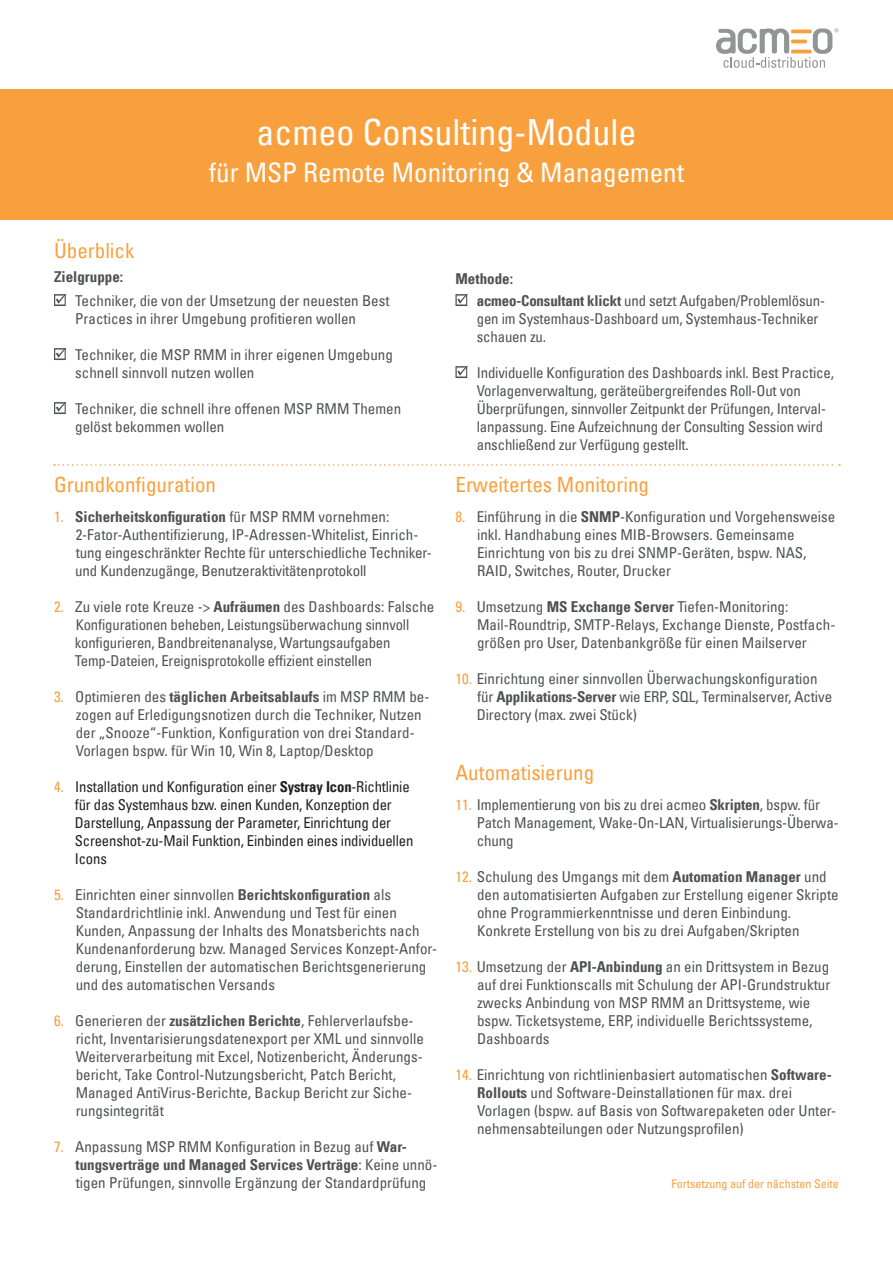
<style>
.page{position:relative;width:893px;height:1263px;background:#fff}
.page>*{position:absolute;margin:0;border:0;box-sizing:border-box;transform-origin:0 0}
.t1{font:condensed 36px "Univers LT";color:#fff}
.t2{font:condensed 27px "Univers LT";color:#fff}
.t3{font:condensed 21px "Univers LT";color:#f9a03e}
.t4{font:condensed 15px/18px "Univers LT";color:#4f5252}
.t5{font:condensed 15px/18px "Univers LT";letter-spacing:-.01em;color:#231f20}
.t6{font:700 condensed 15px "Univers LT";color:#4f5252}
.t7{font:condensed 12px "Univers LT";color:#f9a03e}
.s1{font-weight:700}
.s2{color:#f9a03e}
</style>
<div class="page">
<div style="left:0;top:89px;width:893px;height:131px;background:#f9a03e"></div>
<svg style="left:716px;top:28px;width:122px;height:40px"></svg>
<svg style="left:54px;top:464px;width:786px;height:2px"></svg>
<svg style="left:54px;top:294px;width:13px;height:12px"></svg>
<svg style="left:54px;top:348px;width:13px;height:12px"></svg>
<svg style="left:54px;top:402px;width:13px;height:12px"></svg>
<svg style="left:455px;top:294px;width:13px;height:12px"></svg>
<svg style="left:455px;top:366px;width:13px;height:12px"></svg>
<p class="t1" style="left:256px;top:109px;width:381px">acmeo Consulting-Module</p>
<p class="t2" style="left:209px;top:155px;width:477px">für MSP Remote Monitoring &amp; Management</p>
<p class="t3" style="left:54px;top:237px;width:82px">Überblick</p>
<p class="t6" style="left:54px;top:267px;width:71px">Zielgruppe:</p>
<p class="t6" style="left:455px;top:269px;width:59px">Methode:</p>
<p class="t4" style="left:75px;top:291px;width:316px">Techniker, die von der Umsetzung der neuesten Best<br>Practices in ihrer Umgebung profitieren wollen</p>
<p class="t4" style="left:75px;top:345px;width:319px">Techniker, die MSP RMM in ihrer eigenen Umgebung schnell sinnvoll nutzen wollen</p>
<p class="t4" style="left:75px;top:399px;width:328px">Techniker, die schnell ihre offenen MSP RMM Themen gelöst bekommen wollen</p>
<p class="t4" style="left:477px;top:291px;width:350px"><span class="s1">acmeo-Consultant klickt</span> und setzt Aufgaben/Problemlösun&shy;gen im Systemhaus-Dashboard um, Systemhaus-Techniker schauen zu.</p>
<p class="t4" style="left:477px;top:363px;width:359px">Individuelle Konfiguration des Dashboards inkl. Best Practice, Vorlagenverwaltung, geräteübergreifendes Roll-Out von Überprüfungen, sinnvoller Zeitpunkt der Prüfungen, Interval&shy;lanpassung. Eine Aufzeichnung der Consulting Session wird anschließend zur Verfügung gestellt.</p>
<p class="t3" style="left:54px;top:471px;width:164px">Grundkonfiguration</p>
<p class="t3" style="left:455px;top:471px;width:195px">Erweitertes Monitoring</p>
<p class="t4" style="left:477px;top:507px;width:360px;text-indent:-22px"><span class="s2">8.</span> Einführung in die <span class="s1">SNMP</span>-Konfiguration und Vorgehensweise inkl. Handhabung eines MIB-Browsers. Gemeinsame Einrichtung von bis zu drei SNMP-Geräten, bspw. NAS, RAID, Switches, Router, Drucker</p>
<p class="t4" style="left:477px;top:597px;width:360px;text-indent:-22px"><span class="s2">9.</span> Umsetzung <span class="s1">MS Exchange Server</span> Tiefen-Monitoring:<br>Mail-Roundtrip, SMTP-Relays, Exchange Dienste, Postfach&shy;größen pro User, Datenbankgröße für einen Mailserver</p>
<p class="t4" style="left:477px;top:669px;width:357px;text-indent:-21px"><span class="s2">10.</span> Einrichtung einer sinnvollen Überwachungskonfiguration für <span class="s1">Applikations-Server</span> wie ERP, SQL, Terminalserver, Active<br>Directory (max. zwei Stück)</p>
<p class="t4" style="left:75px;top:507px;width:358px;text-indent:-21px"><span class="s2">1.</span> <span class="s1">Sicherheitskonfiguration</span> für MSP RMM vornehmen:<br>2-Fator-Authentifizierung, IP-Adressen-Whitelist, Einrich&shy;tung eingeschränkter Rechte für unterschiedliche Techniker&shy;und Kundenzugänge, Benutzeraktivitätenprotokoll</p>
<p class="t4" style="left:75px;top:597px;width:361px;text-indent:-21px"><span class="s2">2.</span> Zu viele rote Kreuze -&gt; <span class="s1">Aufräumen</span> des Dashboards: Falsche Konfigurationen beheben, Leistungsüberwachung sinnvoll konfigurieren, Bandbreitenanalyse, Wartungsaufgaben Temp-Dateien, Ereignisprotokolle effizient einstellen</p>
<p class="t4" style="left:76px;top:687px;width:355px;text-indent:-22px"><span class="s2">3.</span> Optimieren des <span class="s1">täglichen Arbeitsablaufs</span> im MSP RMM be&shy;zogen auf Erledigungsnotizen durch die Techniker, Nutzen der „Snooze“-Funktion, Konfiguration von drei Standard-Vorlagen bspw. für Win 10, Win 8, Laptop/Desktop</p>
<p class="t5" style="left:75px;top:777px;width:340px;text-indent:-21px"><span class="s2">4.</span> Installation und Konfiguration einer <span class="s1">Systray Icon</span>-Richtlinie für das Systemhaus bzw. einen Kunden, Konzeption der Darstellung, Anpassung der Parameter, Einrichtung der Screenshot-zu-Mail Funktion, Einbinden eines individuellen Icons</p>
<p class="t4" style="left:76px;top:885px;width:363px;text-indent:-22px"><span class="s2">5.</span> Einrichten einer sinnvollen <span class="s1">Berichtskonfiguration</span> als Standardrichtlinie inkl. Anwendung und Test für einen Kunden, Anpassung der Inhalts des Monatsberichts nach Kundenanforderung bzw. Managed Services Konzept-Anfor&shy;derung, Einstellen der automatischen Berichtsgenerierung und des automatischen Versands</p>
<p class="t4" style="left:76px;top:1011px;width:350px;text-indent:-22px"><span class="s2">6.</span> Generieren der <span class="s1">zusätzlichen Berichte</span>, Fehlerverlaufsbe&shy;richt, Inventarisierungsdatenexport per XML und sinnvolle Weiterverarbeitung mit Excel, Notizenbericht, Änderungs&shy;bericht, Take Control-Nutzungsbericht, Patch Bericht, Managed AntiVirus-Berichte, Backup Bericht zur Siche&shy;rungsintegrität</p>
<p class="t4" style="left:76px;top:1137px;width:363px;text-indent:-22px"><span class="s2">7.</span> Anpassung MSP RMM Konfiguration in Bezug auf <span class="s1">War&shy;tungsverträge und Managed Services Verträge</span>: Keine unnö&shy;tigen Prüfungen, sinnvolle Ergänzung der Standardprüfung</p>
<p class="t3" style="left:455px;top:759px;width:140px">Automatisierung</p>
<p class="t4" style="left:477px;top:795px;width:363px;text-indent:-21px"><span class="s2">11.</span> Implementierung von bis zu drei acmeo <span class="s1">Skripten</span>, bspw. für<br>Patch Management, Wake-On-LAN, Virtualisierungs-Überwa&shy;chung</p>
<p class="t4" style="left:477px;top:867px;width:363px;text-indent:-22px"><span class="s2">12.</span> Schulung des Umgangs mit dem <span class="s1">Automation Manager</span> und den automatisierten Aufgaben zur Erstellung eigener Skripte ohne Programmierkenntnisse und deren Einbindung.<br>Konkrete Erstellung von bis zu drei Aufgaben/Skripten</p>
<p class="t4" style="left:477px;top:957px;width:355px;text-indent:-22px"><span class="s2">13.</span> Umsetzung der <span class="s1">API-Anbindung</span> an ein Drittsystem in Bezug auf drei Funktionscalls mit Schulung der API-Grundstruktur zwecks Anbindung von MSP RMM an Drittsysteme, wie bspw. Ticketsysteme, ERP, individuelle Berichtssysteme, Dashboards</p>
<p class="t4" style="left:477px;top:1065px;width:361px;text-indent:-22px"><span class="s2">14.</span> Einrichtung von richtlinienbasiert automatischen <span class="s1">Software-Rollouts</span> und Software-Deinstallationen für max. drei Vorlagen (bspw. auf Basis von Softwarepaketen oder Unter&shy;nehmensabteilungen oder Nutzungsprofilen)</p>
<p class="t7" style="left:672px;top:1176px;width:169px">Fortsetzung auf der nächsten Seite</p>
</div>
